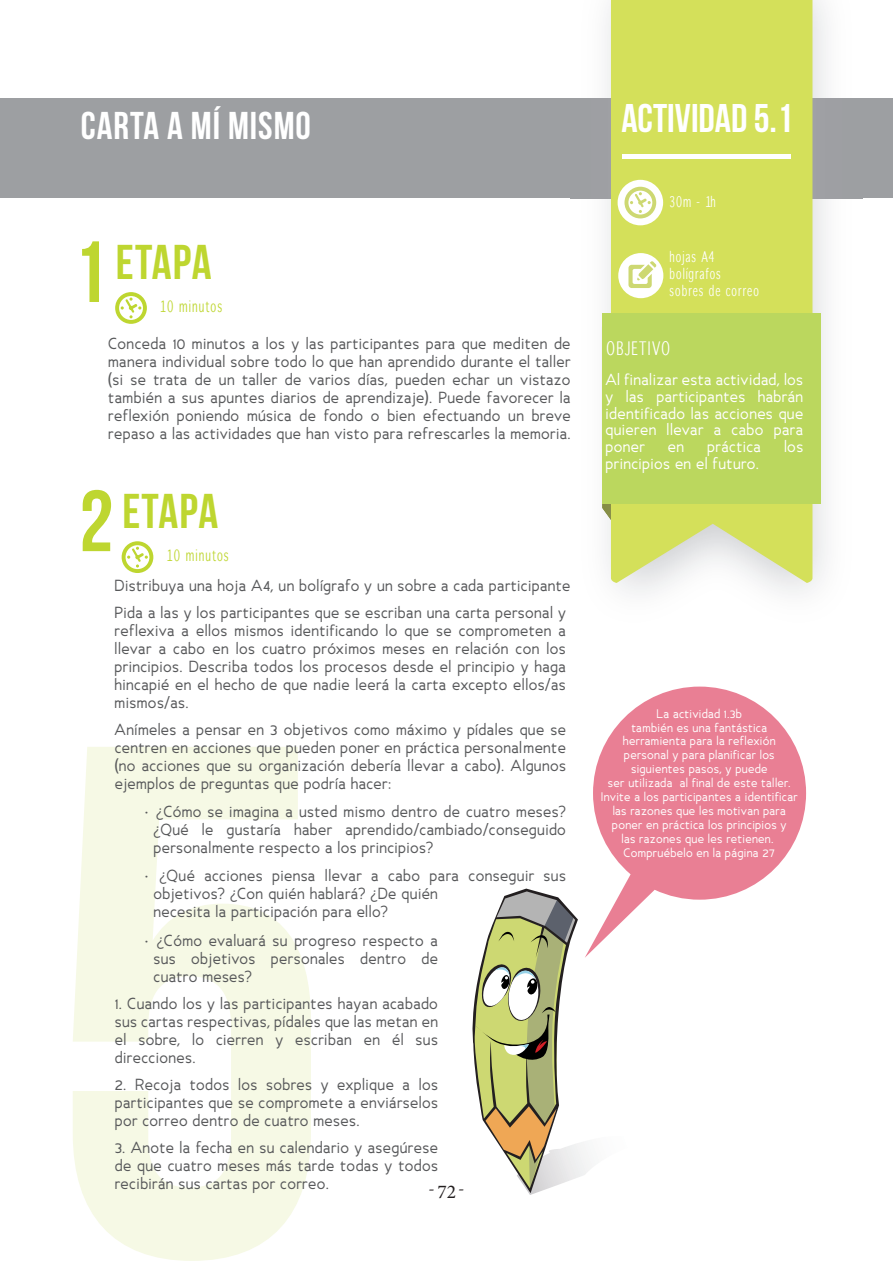
<style>
.page{position:relative;width:893px;height:1263px;background:#fff}
.page>*{position:absolute;margin:0;border:0;box-sizing:border-box;transform-origin:0 0}
.t1{font:86.55px "Bebas Neue";color:#bed630}
.t2{font:48.75px "Bebas Neue";letter-spacing:.02em;color:#bed630}
.t3{font:40.05px "Bebas Neue";color:#fff}
.t4{font:38.7px "Bebas Neue";letter-spacing:.025em;color:#fff}
.t5{font:19.5px "Minion Pro";color:#231f20}
.t6{font:18px "Winterthur Condensed";letter-spacing:.065em;color:#fff}
.t7{font:18px "Minion Pro";color:#231f20}
.t8{font:15px/18px "Ancillary";letter-spacing:.025em;color:#57585a;text-align:justify}
.t9{font:15px/16.8px "Ancillary";letter-spacing:.025em;color:#fff;text-align:justify}
.t10{font:15px "Winterthur Condensed";letter-spacing:.075em;color:#bed630}
.t11{font:14.25px/17.1px "Winterthur Condensed";letter-spacing:.07em;color:#fff}
.t12{font:11.55px/14px "Ancillary";letter-spacing:.025em;color:#fff;text-align:center}
</style>
<div class="page">
<div style="left:0;top:99px;width:893px;height:99px;background:#9d9fa2"></div>
<svg style="left:73px;top:747px;width:238px;height:514px;fill:#f6f9e5"></svg>
<img style="left:571px;top:0;width:291px;height:593px">
<svg style="left:611px;top:0;width:201px;height:583px;fill:#d4e05a"></svg>
<svg style="left:602px;top:504px;width:9px;height:16px"></svg>
<div style="left:602px;top:314px;width:218px;height:190px;background:#bbd75e"></div>
<hr style="left:622px;top:155px;width:169px;height:4px;background:#fff">
<div style="left:618px;top:180px;width:45px;height:45px;background:#fff;border-radius:50%"></div>
<svg style="left:624px;top:187px;width:32px;height:31px"></svg>
<div style="left:618px;top:253px;width:45px;height:45px;background:#fff;border-radius:50%"></div>
<svg style="left:628px;top:261px;width:28px;height:27px"></svg>
<svg style="left:115px;top:292px;width:32px;height:32px"></svg>
<svg style="left:122px;top:541px;width:31px;height:32px"></svg>
<svg style="left:593px;top:687px;width:213px;height:213px;fill:#e97f94"></svg>
<svg style="left:472px;top:888px;width:175px;height:307px"></svg>
<p class="t4" style="left:81px;top:104px;width:232px">CARTA A MÍ MISMO</p>
<p class="t3" style="left:621px;top:96px;width:173px">ACTIVIDAD 5.1</p>
<p class="t1" style="left:73px;top:225px;width:36px">1</p>
<p class="t2" style="left:116px;top:235px;width:97px">ETAPA</p>
<p class="t10" style="left:160px;top:297px;width:64px">10 minutos</p>
<p class="t8" style="left:108px;top:334px;width:464px">Conceda 10 minutos a los y las participantes para que mediten de manera individual sobre todo lo que han aprendido durante el taller (si se trata de un taller de varios días, pueden echar un vistazo también a sus apuntes diarios de aprendizaje). Puede favorecer la reflexión poniendo música de fondo o bien efectuando un breve repaso a las actividades que han visto para refrescarles la memoria.</p>
<p class="t1" style="left:79px;top:474px;width:36px">2</p>
<p class="t2" style="left:122px;top:485px;width:97px">ETAPA</p>
<p class="t10" style="left:167px;top:546px;width:64px">10 minutos</p>
<p class="t8" style="left:115px;top:572px;width:457px;line-height:27px">Distribuya una hoja A4, un bolígrafo y un sobre a cada participante<br>Pida a las y los participantes que se escriban una carta personal y</p>
<p class="t8" style="left:115px;top:621px;width:453px">reflexiva a ellos mismos identificando lo que se comprometen a llevar a cabo en los cuatro próximos meses en relación con los principios. Describa todos los procesos desde el principio y haga hincapié en el hecho de que nadie leerá la carta excepto ellos/as mismos/as.</p>
<p class="t8" style="left:115px;top:720px;width:453px">Anímeles a pensar en 3 objetivos como máximo y pídales que se centren en acciones que pueden poner en práctica personalmente (no acciones que su organización debería llevar a cabo). Algunos ejemplos de preguntas que podría hacer:</p>
<p class="t8" style="left:153px;top:802px;width:414px;text-indent:-10px">• ¿Cómo se imagina a usted mismo dentro de cuatro meses? ¿Qué le gustaría haber aprendido/cambiado/conseguido personalmente respecto a los principios?</p>
<p class="t8" style="left:153px;top:867px;width:414px;text-align:left;text-indent:-10px">• ¿Qué acciones piensa llevar a cabo para conseguir sus objetivos? ¿Con quién hablará? ¿De quién<br>necesita la participación para ello?</p>
<p class="t8" style="left:154px;top:931px;width:286px;text-indent:-10px">• ¿Cómo evaluará su progreso respecto a sus objetivos personales dentro de cuatro meses?</p>
<p class="t8" style="left:115px;top:994px;width:325px">1. Cuando los y las participantes hayan acabado sus cartas respectivas, pídales que las metan en el sobre, lo cierren y escriban en él sus direcciones.</p>
<p class="t8" style="left:115px;top:1075px;width:325px">2. Recoja todos los sobres y explique a los participantes que se compromete a enviárselos por correo dentro de cuatro meses.</p>
<p class="t8" style="left:115px;top:1138px;width:325px">3. Anote la fecha en su calendario y asegúrese de que cuatro meses más tarde todas y todos recibirán sus cartas por correo.</p>
<h3 class="t5" style="left:437px;top:1179px;width:29px">72<sup>-</sup></h3>
<p class="t7" style="left:435px;top:1203px;width:8px;rotate:-180deg">-</p>
<p class="t11" style="left:669px;top:194px;width:48px">30m - 1h</p>
<p class="t11" style="left:669px;top:249px;width:91px">hojas A4 bolígrafos<br>sobres de correo</p>
<p class="t6" style="left:607px;top:337px;width:65px">OBJETIVO</p>
<p class="t9" style="left:605px;top:371px;width:199px">Al finalizar esta actividad, los y las participantes habrán identificado las acciones que quieren llevar a cabo para poner</p>
<p class="t9" style="left:668px;top:438px;width:18px">en</p>
<p class="t9" style="left:707px;top:438px;width:55px">práctica</p>
<p class="t9" style="left:784px;top:438px;width:21px">los</p>
<p class="t9" style="left:605px;top:455px;width:155px">principios en el futuro.</p>
<p class="t12" style="left:601px;top:706px;width:198px">La actividad 1.3b<br>también es una fantástica herramienta para la reflexión personal y para planificar los siguientes pasos, y puede<br>ser utilizada al final de este taller.<br>Invite a los participantes a identificar las razones que les motivan para poner en práctica los principios y<br>las razones que les retienen.<br>Compruébelo en la página 27</p>
</div>
